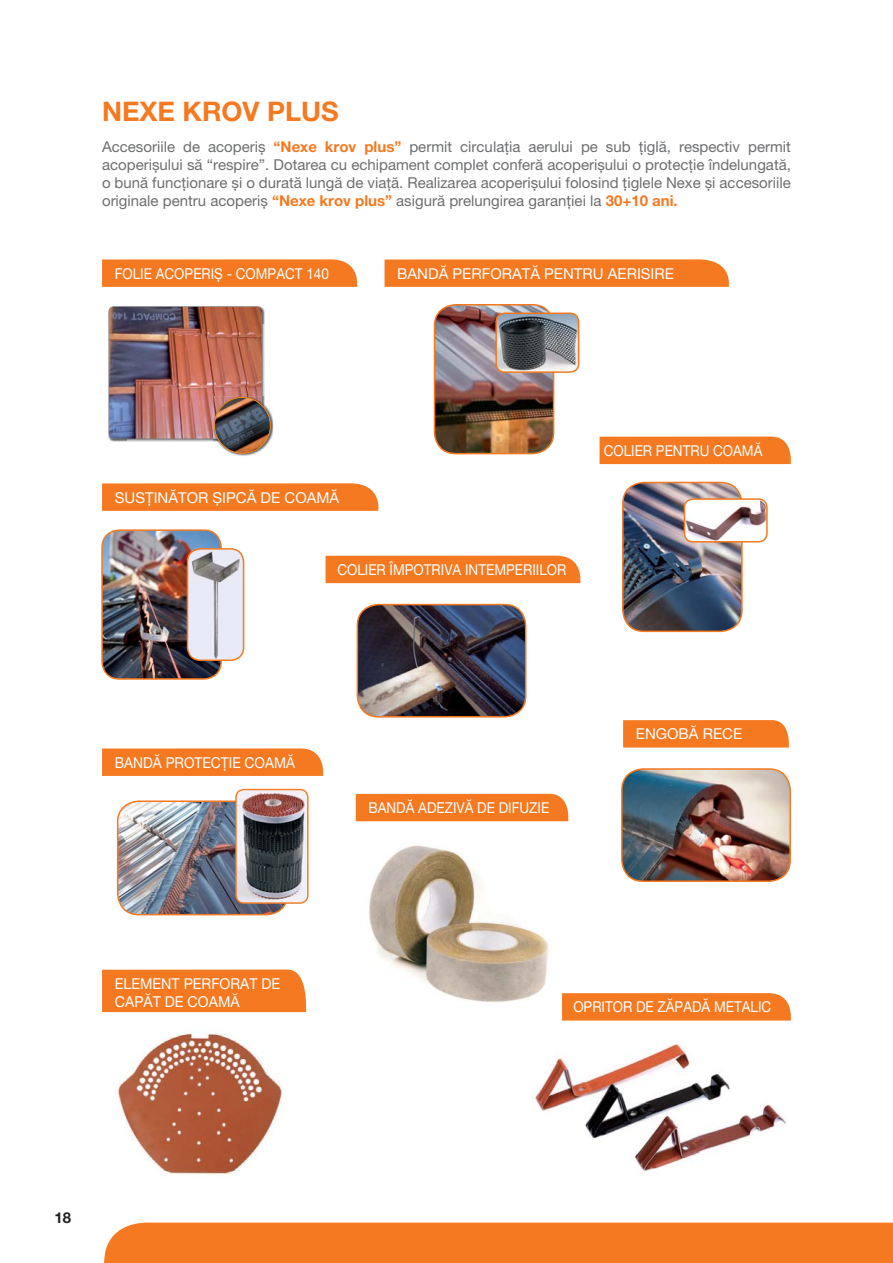
<style>
.page{position:relative;width:893px;height:1263px;background:#fff}
.page>*{position:absolute;margin:0;border:0;box-sizing:border-box;transform-origin:0 0}
.t1{font:700 27px "Helvetica Neue LT Pro";color:#f47920}
.t2{font:15px/18px "Helvetica Neue LT Pro";color:#6d6e70;text-align:justify}
.t3{font:15px "Helvetica Neue LT Pro";color:#fff;scale:.9 1}
.t4{font:15px "Helvetica Neue LT Pro";color:#fff}
.t5{font:15px/18px "Helvetica Neue LT Pro";color:#fff;scale:.95 1}
.t6{font:15px "Helvetica Neue LT Pro";color:#fff;scale:.92 1}
.t7{font:700 15px "Helvetica Neue LT Pro";color:#231f20}
.s1{font-weight:700;color:#f47920}
</style>
<div class="page">
<div style="left:104px;top:1222px;width:789px;height:40px;background:#f47920"></div>
<hr style="left:104px;top:1262px;width:789px;height:1px;background:#f47920">
<img style="left:108px;top:307px;width:157px;height:18px">
<img style="left:108px;top:325px;width:19px;height:117px">
<img style="left:262px;top:325px;width:3px;height:71px">
<img style="left:233px;top:411px;width:40px;height:45px">
<img style="left:109px;top:306px;width:153px;height:133px">
<img style="left:213px;top:396px;width:49px;height:43px">
<img style="left:215px;top:397px;width:55px;height:57px">
<div style="left:214px;top:397px;width:57px;height:57px;border:1px solid #f68b1e;border-radius:50%"></div>
<svg style="left:102px;top:259px;width:256px;height:28px;background:#f47e28"></svg>
<svg style="left:384px;top:259px;width:345px;height:28px;background:#f47d27"></svg>
<svg style="left:102px;top:483px;width:277px;height:28px;background:#f47e28"></svg>
<div style="left:600px;top:437px;width:191px;height:27px;background:#f47920"></div>
<div style="left:326px;top:556px;width:255px;height:27px;background:#f47920"></div>
<svg style="left:102px;top:748px;width:222px;height:28px;background:#f47e28"></svg>
<img style="left:434px;top:305px;width:120px;height:149px;border-radius:21px">
<div style="left:434px;top:304px;width:120px;height:150px;border:2px solid #f47920;border-radius:21px"></div>
<img style="left:496px;top:313px;width:83px;height:59px;border-radius:9px">
<div style="left:495px;top:312px;width:84px;height:61px;border:2px solid #f47920;border-radius:9px"></div>
<img style="left:102px;top:530px;width:119px;height:149px;border-radius:17px">
<div style="left:101px;top:529px;width:121px;height:151px;border:2px solid #f47920;border-radius:17px"></div>
<img style="left:623px;top:482px;width:119px;height:149px;border-radius:21px">
<div style="left:622px;top:482px;width:121px;height:150px;border:2px solid #f47920;border-radius:21px"></div>
<img style="left:684px;top:499px;width:83px;height:43px;border-radius:9px">
<div style="left:684px;top:498px;width:84px;height:44px;border:2px solid #f47920;border-radius:9px"></div>
<img style="left:357px;top:604px;width:169px;height:113px;border-radius:21px">
<div style="left:357px;top:604px;width:169px;height:113px;border:2px solid #f47920;border-radius:21px"></div>
<img style="left:622px;top:769px;width:168px;height:112px;border-radius:21px">
<div style="left:621px;top:768px;width:170px;height:114px;border:2px solid #f47920;border-radius:21px"></div>
<img style="left:118px;top:801px;width:170px;height:113px;border-radius:21px">
<div style="left:117px;top:800px;width:171px;height:115px;border:2px solid #f47920;border-radius:21px"></div>
<img style="left:236px;top:789px;width:72px;height:114px;border-radius:8px">
<div style="left:235px;top:789px;width:74px;height:115px;border:1px solid #f47920;border-radius:8px"></div>
<div style="left:562px;top:993px;width:229px;height:27px;background:#f47920"></div>
<div style="left:356px;top:794px;width:213px;height:27px;background:#f47920"></div>
<div style="left:102px;top:969px;width:205px;height:43px;background:#f47920"></div>
<img style="left:117px;top:1029px;width:165px;height:145px">
<img style="left:368px;top:845px;width:181px;height:158px">
<div style="left:623px;top:720px;width:166px;height:27px;background:#f47920"></div>
<img style="left:535px;top:1042px;width:251px;height:130px">
<img style="left:187px;top:549px;width:57px;height:111px;border-radius:13px">
<div style="left:187px;top:548px;width:57px;height:113px;border:2px solid #f47920;border-radius:13px"></div>
<h1 class="t1" style="left:102px;top:102px;width:238px">NEXE KROV PLUS</h1>
<p class="t2" style="left:102px;top:140px;width:690px">Accesoriile de acoperiș <span class="s1">“Nexe krov plus”</span> permit circulația aerului pe sub țiglă, respectiv permit acoperișului să “respire”. Dotarea cu echipament complet conferă acoperișului o protecție îndelungată, o bună funcționare și o durată lungă de viață. Realizarea acoperișului folosind țiglele Nexe și accesoriile originale pentru acoperiș <span class="s1">“Nexe krov plus”</span> asigură prelungirea garanției la <span class="s1">30+10 ani.</span></p>
<p class="t3" style="left:115px;top:268px;width:239px">FOLIE ACOPERIȘ - COMPACT 140</p>
<p class="t4" style="left:397px;top:268px;width:278px">BANDĂ PERFORATĂ PENTRU AERISIRE</p>
<p class="t4" style="left:115px;top:492px;width:226px">SUSȚINĂTOR ȘIPCĂ DE COAMĂ</p>
<p class="t3" style="left:337px;top:564px;width:256px">COLIER ÎMPOTRIVA INTEMPERIILOR</p>
<p class="t3" style="left:604px;top:445px;width:178px">COLIER PENTRU COAMĂ</p>
<p class="t6" style="left:115px;top:757px;width:197px">BANDĂ PROTECȚIE COAMĂ</p>
<p class="t3" style="left:369px;top:802px;width:202px">BANDĂ ADEZIVĂ DE DIFUZIE</p>
<p class="t4" style="left:636px;top:728px;width:108px">ENGOBĂ RECE</p>
<p class="t5" style="left:115px;top:976px;width:176px">ELEMENT PERFORAT DE<br>CAPĂT DE COAMĂ</p>
<p class="t3" style="left:573px;top:1001px;width:222px">OPRITOR DE ZĂPADĂ METALIC</p>
<p class="t7" style="left:54px;top:1212px;width:18px">18</p>
</div>
